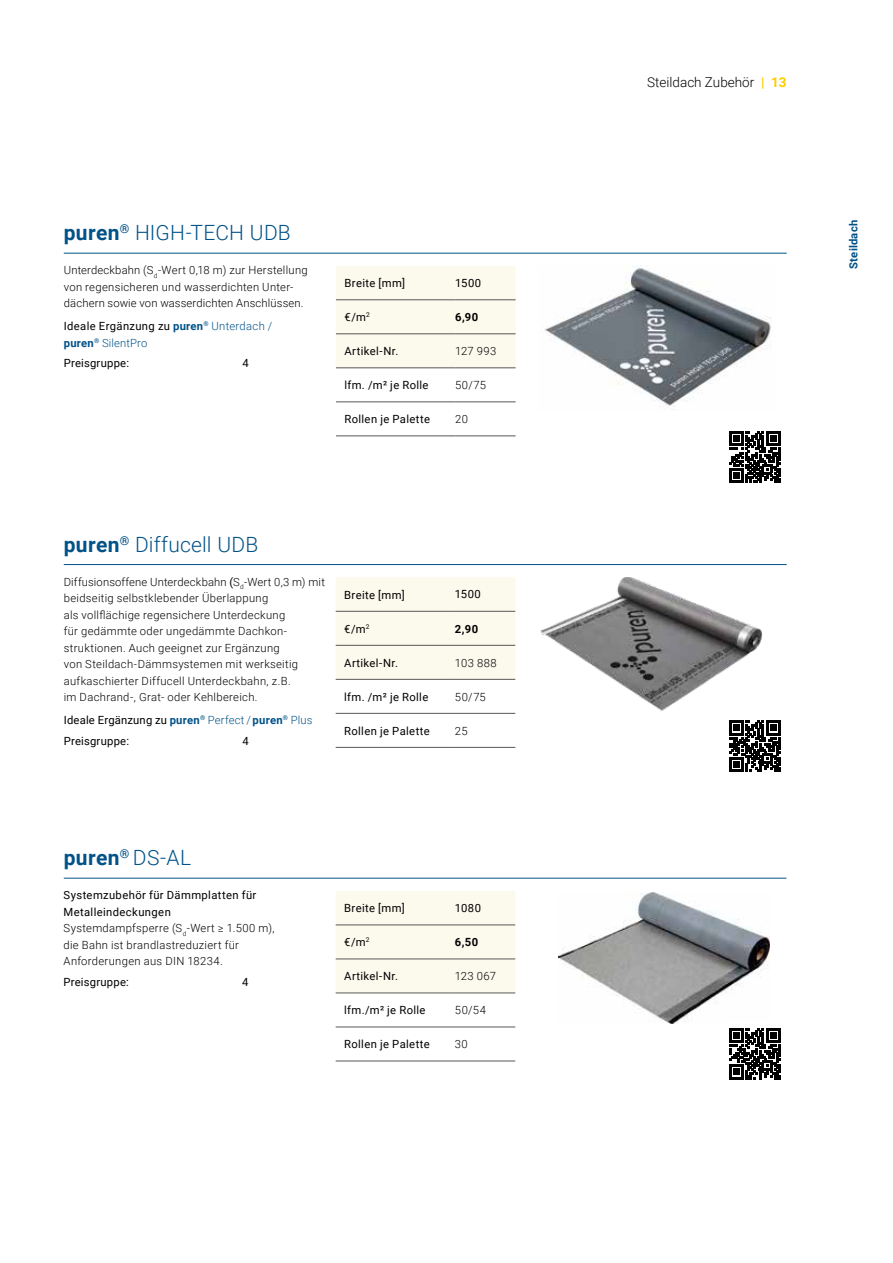
<style>
.page{position:relative;width:893px;height:1263px;background:#fff}
.page>*{position:absolute;margin:0;border:0;box-sizing:border-box;transform-origin:0 0}
.t1{font:300 21px "Roboto";letter-spacing:.01em;color:#005288}
.t2{font:700 21px "Roboto";letter-spacing:.02em;color:#005288}
.t3{font:300 13.5px "Roboto";color:#000}
.t4{font:300 11.25px/16.5px "Roboto";letter-spacing:.03em;color:#000}
.t5{font:11.25px/20.7px "Roboto";letter-spacing:.03em;color:#000}
.t6{font:300 11.25px/16.5px "Roboto";letter-spacing:.015em;color:#005288}
.t7{font:700 11.25px "Roboto";color:#000}
.t8{font:700 11.25px "Roboto";letter-spacing:.02em;color:#005288}
.s1{font-weight:700}
.s2{font-weight:400;color:#000}
.s3{font-weight:400}
.s4{font-weight:700;color:#005288}
.s5{font-weight:300;color:#005288}
.s6{font-weight:300}
.s7{font-weight:700;color:#fc0}
</style>
<div class="page">
<hr style="left:64px;top:878px;width:722px;height:1px;background:#005288">
<hr style="left:64px;top:564px;width:723px;height:1px;background:#005288">
<hr style="left:64px;top:253px;width:723px;height:1px;background:#005288">
<img style="left:540px;top:577px;width:223px;height:134px">
<img style="left:544px;top:266px;width:227px;height:144px">
<div style="left:336px;top:891px;width:179px;height:102px;background:#fcf9ed"></div>
<hr style="left:336px;top:959px;width:119px;height:1px;background:#575756">
<hr style="left:455px;top:959px;width:60px;height:1px;background:#575756">
<hr style="left:336px;top:993px;width:119px;height:1px;background:#575756">
<hr style="left:455px;top:993px;width:60px;height:1px;background:#575756">
<hr style="left:336px;top:1061px;width:119px;height:1px;background:#575756">
<hr style="left:455px;top:1061px;width:60px;height:1px;background:#575756">
<hr style="left:336px;top:925px;width:119px;height:1px;background:#575756">
<hr style="left:455px;top:925px;width:60px;height:1px;background:#575756">
<hr style="left:336px;top:1027px;width:119px;height:1px;background:#575756">
<hr style="left:455px;top:1027px;width:60px;height:1px;background:#575756">
<div style="left:336px;top:577px;width:179px;height:102px;background:#fcf9ed"></div>
<hr style="left:336px;top:645px;width:119px;height:1px;background:#575756">
<hr style="left:455px;top:645px;width:60px;height:1px;background:#575756">
<hr style="left:336px;top:679px;width:119px;height:1px;background:#575756">
<hr style="left:455px;top:679px;width:60px;height:1px;background:#575756">
<hr style="left:336px;top:747px;width:119px;height:1px;background:#575756">
<hr style="left:455px;top:747px;width:60px;height:1px;background:#575756">
<hr style="left:336px;top:611px;width:119px;height:1px;background:#575756">
<hr style="left:455px;top:611px;width:60px;height:1px;background:#575756">
<hr style="left:336px;top:713px;width:119px;height:1px;background:#575756">
<hr style="left:455px;top:713px;width:60px;height:1px;background:#575756">
<div style="left:336px;top:266px;width:180px;height:102px;background:#fcf9ed"></div>
<hr style="left:336px;top:334px;width:119px;height:1px;background:#575756">
<hr style="left:455px;top:334px;width:61px;height:1px;background:#575756">
<hr style="left:336px;top:368px;width:119px;height:1px;background:#575756">
<hr style="left:455px;top:368px;width:61px;height:1px;background:#575756">
<hr style="left:336px;top:436px;width:119px;height:1px;background:#575756">
<hr style="left:455px;top:436px;width:61px;height:1px;background:#575756">
<hr style="left:336px;top:300px;width:119px;height:1px;background:#575756">
<hr style="left:455px;top:300px;width:61px;height:1px;background:#575756">
<hr style="left:336px;top:402px;width:119px;height:1px;background:#575756">
<hr style="left:455px;top:402px;width:61px;height:1px;background:#575756">
<img style="left:558px;top:892px;width:211px;height:132px">
<svg style="left:729px;top:721px;width:51px;height:51px"></svg>
<div style="left:723px;top:1022px;width:64px;height:63px;background:#fff"></div>
<svg style="left:729px;top:1028px;width:51px;height:51px"></svg>
<svg style="left:729px;top:432px;width:51px;height:51px"></svg>
<div style="left:733px;top:472px;width:6px;height:7px;background:#000"></div>
<h1 class="t1" style="left:64px;top:218px;width:229px"><span class="s1">puren</span><sup>®</sup> HIGH-TECH UDB</h1>
<p class="t4" style="left:64px;top:262px;width:245px">Unterdeckbahn (S<sub>d</sub>-Wert 0,18 m) zur Herstellung von regensicheren und wasserdichten Unter&shy;dächern sowie von wasserdichten Anschlüssen.</p>
<p class="t6" style="left:64px;top:317px;width:210px"><span class="s2">Ideale Ergänzung zu</span> <span class="s1">puren</span><sup>®</sup> Unterdach / <span class="s1">puren</span><sup>®</sup> SilentPro</p>
<p class="t5" style="left:64px;top:353px;width:67px">Preisgruppe:</p>
<p class="t5" style="left:242px;top:353px;width:8px">4</p>
<p class="t5" style="left:344px;top:272px;width:62px">Breite [mm]</p>
<p class="t5" style="left:455px;top:272px;width:28px">1500</p>
<p class="t5" style="left:344px;top:306px;width:27px">€/m<sup>2</sup></p>
<p class="t7" style="left:455px;top:309px;width:24px">6,90</p>
<p class="t5" style="left:344px;top:340px;width:55px">Artikel-Nr.</p>
<p class="t4" style="left:455px;top:342px;width:43px">127 993</p>
<p class="t5" style="left:344px;top:374px;width:86px">lfm. /m² je Rolle</p>
<p class="t4" style="left:455px;top:376px;width:32px">50/75</p>
<p class="t5" style="left:344px;top:408px;width:87px">Rollen je Palette</p>
<p class="t4" style="left:455px;top:410px;width:14px">20</p>
<h1 class="t1" style="left:64px;top:529px;width:196px"><span class="s1">puren</span><sup>®</sup> Diffucell UDB</h1>
<p class="t4" style="left:64px;top:573px;width:263px">Diffusionsoffene Unterdeckbahn <span class="s3">(</span>S<sub>d</sub>-Wert 0,3 m) mit beidseitig selbstklebender Überlappung<br>als vollflächige regensichere Unterdeckung<br>für gedämmte oder ungedämmte Dachkon&shy;struktionen. Auch geeignet zur Ergänzung<br>von Steildach-Dämmsystemen mit werkseitig aufkaschierter Diffucell Unterdeckbahn, z.B.<br>im Dachrand-, Grat- oder Kehlbereich.</p>
<p class="t5" style="left:64px;top:709px;width:250px">Ideale Ergänzung zu <span class="s4">puren</span><sup>®</sup> <span class="s5">Perfect /</span><span class="s4">puren</span><sup>®</sup> <span class="s5">Plus<br></span>Preisgruppe:</p>
<p class="t5" style="left:242px;top:730px;width:8px">4</p>
<p class="t5" style="left:344px;top:584px;width:62px">Breite [mm]</p>
<p class="t5" style="left:455px;top:584px;width:28px">1500</p>
<p class="t5" style="left:344px;top:618px;width:27px">€/m<sup>2</sup></p>
<p class="t7" style="left:455px;top:621px;width:25px">2,90</p>
<p class="t5" style="left:344px;top:652px;width:55px">Artikel-Nr.</p>
<p class="t4" style="left:455px;top:654px;width:43px">103 888</p>
<p class="t5" style="left:344px;top:686px;width:86px">lfm. /m² je Rolle</p>
<p class="t4" style="left:455px;top:688px;width:32px">50/75</p>
<p class="t5" style="left:344px;top:720px;width:87px">Rollen je Palette</p>
<p class="t4" style="left:455px;top:722px;width:14px">25</p>
<h1 class="t2" style="left:64px;top:843px;width:129px">puren<sup>®</sup> <span class="s6">DS-AL</span></h1>
<p class="t4" style="left:64px;top:887px;width:213px"><span class="s3">Systemzubehör für Dämmplatten für<br>Metalleindeckungen<br></span>Systemdampfsperre (S<sub>d</sub>-Wert ≥ 1.500 m), die Bahn ist brandlastreduziert für<br>Anforderungen aus DIN 18234.</p>
<p class="t5" style="left:64px;top:971px;width:67px">Preisgruppe:</p>
<p class="t5" style="left:242px;top:971px;width:8px">4</p>
<p class="t5" style="left:344px;top:897px;width:62px">Breite [mm]</p>
<p class="t5" style="left:455px;top:897px;width:28px">1080</p>
<p class="t5" style="left:344px;top:931px;width:27px">€/m<sup>2</sup></p>
<p class="t7" style="left:455px;top:934px;width:25px">6,50</p>
<p class="t5" style="left:344px;top:965px;width:55px">Artikel-Nr.</p>
<p class="t4" style="left:455px;top:967px;width:43px">123 067</p>
<p class="t5" style="left:344px;top:999px;width:83px">lfm./m² je Rolle</p>
<p class="t4" style="left:455px;top:1001px;width:32px">50/54</p>
<p class="t5" style="left:344px;top:1033px;width:87px">Rollen je Palette</p>
<p class="t4" style="left:455px;top:1035px;width:14px">30</p>
<p class="t3" style="left:647px;top:72px;width:141px">Steildach Zubehör <span class="s7">| 13</span></p>
<p class="t8" style="left:846px;top:269px;width:51px;rotate:-90deg">Steildach</p>
</div>
